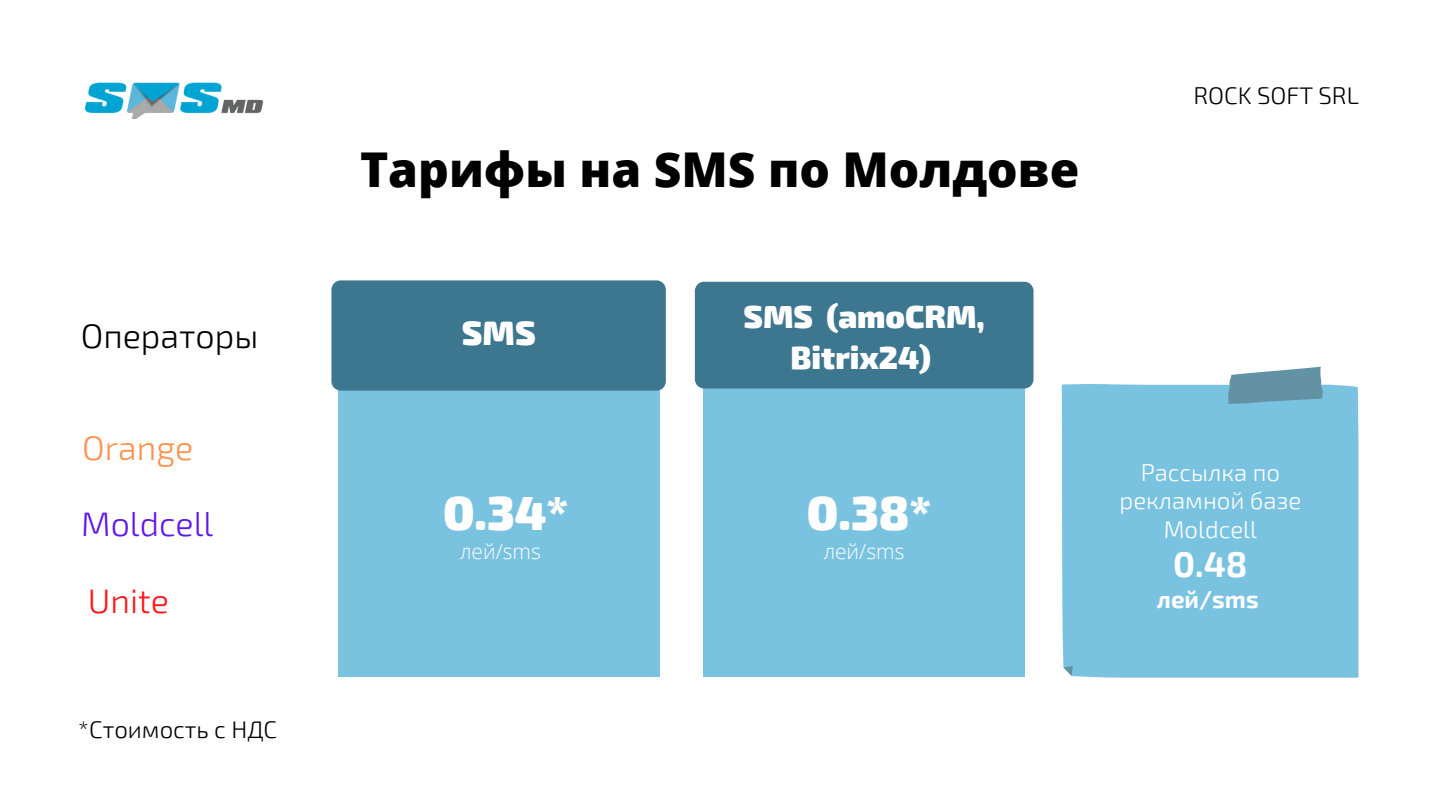
<style>
.page{position:relative;width:1440px;height:810px;background:#fff}
.page>*{position:absolute;margin:0;border:0;box-sizing:border-box;transform-origin:0 0}
.t1{font:800 48px "Open Sans";color:#000}
.t2{font:900 48px "Exo 2";color:#fff}
.t3{font:700 35px "Exo 2";color:#fff}
.t4{font:300 34px "Exo 2";color:#000}
.t5{font:300 34px "Exo 2";color:#5e17eb}
.t6{font:300 34px "Exo 2";color:#ff914d}
.t7{font:300 34px "Exo 2";color:#ff1616}
.t8{font:900 34px "Exo 2";color:#fff}
.t9{font:900 32px/41.2px "Exo 2";color:#fff;text-align:center}
.t10{font:300 24px/28.5px "Exo 2";color:#fff;text-align:center}
.t11{font:300 24px "Exo 2";color:#000}
.t12{font:700 24px "Exo 2";color:#fff}
.t13{font:300 21px "Open Sans";color:#fff}
</style>
<div class="page">
<img style="left:84px;top:82px;width:180px;height:37px">
<div style="left:1062px;top:384px;width:296px;height:294px;background:#7ac3e0"></div>
<svg style="left:1063px;top:367px;width:260px;height:309px;background:#7fc4df"></svg>
<div style="left:338px;top:311px;width:322px;height:366px;background:#7ac3e0"></div>
<div style="left:331px;top:280px;width:335px;height:111px;background:#3c778f;border-radius:9px"></div>
<div style="left:704px;top:311px;width:321px;height:366px;background:#7ac3e0"></div>
<div style="left:695px;top:282px;width:339px;height:106px;background:#3c778f;border-radius:9px"></div>
<p class="t1" style="left:360px;top:136px;width:721px">Тарифы на SMS по Молдове</p>
<p class="t4" style="left:81px;top:314px;width:179px">Операторы</p>
<p class="t8" style="left:462px;top:310px;width:75px">SMS</p>
<p class="t6" style="left:82px;top:426px;width:113px">Orange</p>
<p class="t5" style="left:81px;top:502px;width:134px">Moldcell</p>
<p class="t7" style="left:88px;top:579px;width:83px">Unite</p>
<p class="t11" style="left:78px;top:714px;width:200px">*Стоимость с НДС</p>
<p class="t2" style="left:443px;top:481px;width:127px">0.34*</p>
<p class="t13" style="left:460px;top:537px;width:82px">лей/sms</p>
<p class="t9" style="left:744px;top:293px;width:243px">SMS (amoCRM,<br>Bitrix24)</p>
<p class="t2" style="left:807px;top:481px;width:126px">0.38*</p>
<p class="t13" style="left:824px;top:537px;width:82px">лей/sms</p>
<p class="t11" style="left:1193px;top:80px;width:167px">ROCK SOFT SRL</p>
<p class="t10" style="left:1120px;top:457px;width:183px">Рассылка по рекламной базе<br>Moldcell</p>
<h2 class="t3" style="left:1173px;top:542px;width:76px">0.48</h2>
<p class="t12" style="left:1157px;top:584px;width:103px">лей/sms</p>
</div>
